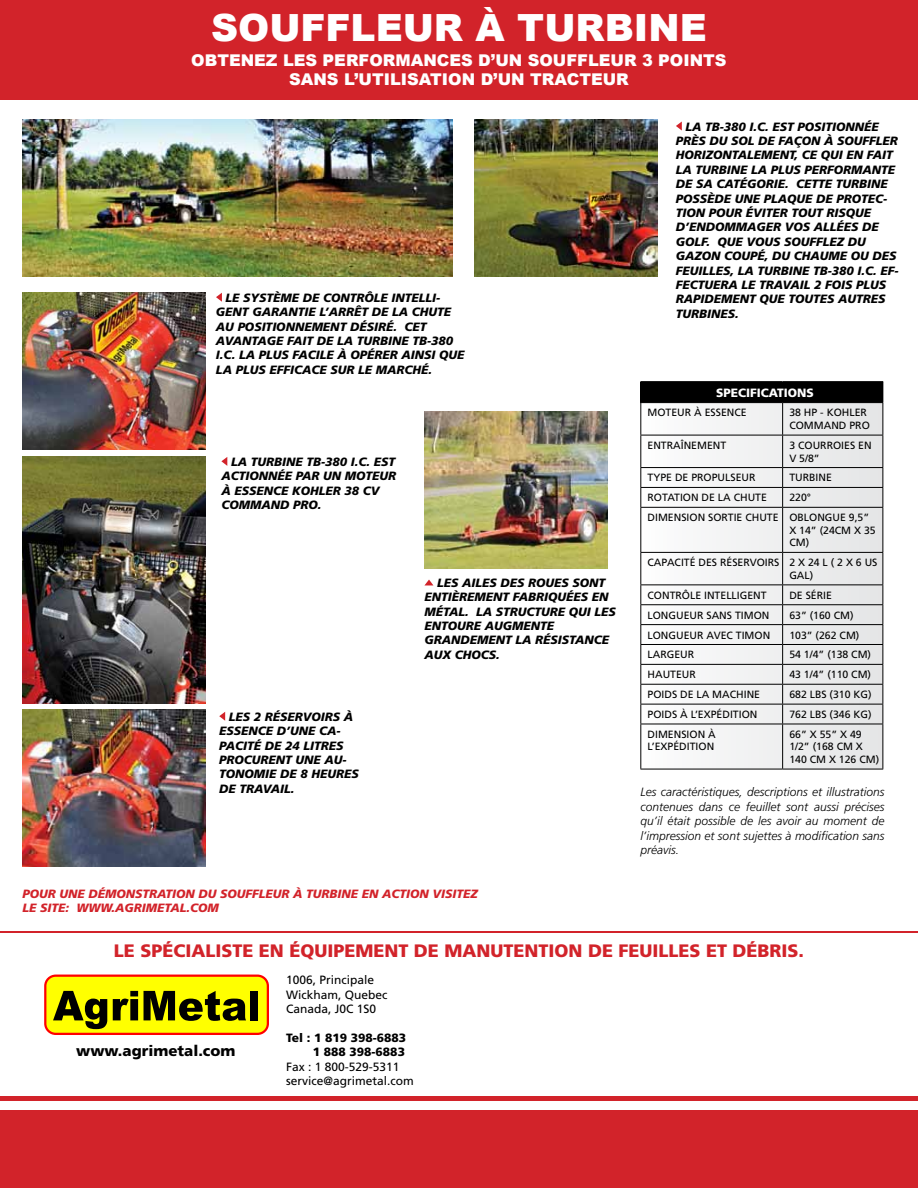
<style>
.page{position:relative;width:918px;height:1188px;background:#fff}
.page>*{position:absolute;margin:0;border:0;box-sizing:border-box;transform-origin:0 0}
.t1{font:900 37.5px "Arial";color:#fff}
.t2{font:900 18px "Frutiger LT Std";color:#d2232a}
.t3{font:900 16.2px "Arial";color:#fff}
.t4{font:900 15px "Frutiger LT Std";color:#000}
.t5{font:italic 900 12px/14.4px "Frutiger LT Std";color:#000}
.t6{font:italic 300 12px/14.4px "Frutiger LT Std";color:#000;text-align:justify}
.t7{font:12px/14.4px "Frutiger LT Std";color:#000}
.t8{font:italic 900 12px "Frutiger LT Std";color:#d2232a}
.t9{font:900 12px/14.4px "Frutiger LT Std";color:#000;text-align:right}
.t10{font:900 12px "Frutiger LT Std";color:#fff}
.t11{font:10.5px/12.6px "Frutiger LT Std";color:#000}
</style>
<div class="page">
<div style="left:0;top:0;width:918px;height:100px;background:#d2232a"></div>
<div style="left:0;top:1110px;width:918px;height:78px;background:#d2232a"></div>
<div style="left:0;top:1096px;width:918px;height:5px;background:#d2232a"></div>
<hr style="left:0;top:932px;width:918px;height:1px;background:#d2232a">
<div style="left:45px;top:976px;width:223px;height:58px;background:#ff0;border-radius:10px"></div>
<div style="left:44px;top:975px;width:225px;height:60px;border:2px solid #f00;border-radius:10px"></div>
<svg style="left:53px;top:991px;width:54px;height:38px"></svg>
<svg style="left:113px;top:991px;width:25px;height:29px"></svg>
<svg style="left:144px;top:991px;width:102px;height:30px"></svg>
<div style="left:250px;top:991px;width:8px;height:29px;background:#000"></div>
<img style="left:22px;top:293px;width:184px;height:157px">
<img style="left:474px;top:119px;width:183px;height:157px">
<img style="left:22px;top:119px;width:431px;height:157px">
<img style="left:22px;top:457px;width:184px;height:246px">
<img style="left:22px;top:710px;width:184px;height:157px">
<img style="left:424px;top:411px;width:184px;height:157px">
<svg style="left:221px;top:457px;width:6px;height:9px"></svg>
<svg style="left:219px;top:712px;width:6px;height:9px"></svg>
<svg style="left:216px;top:293px;width:6px;height:9px"></svg>
<svg style="left:425px;top:580px;width:8px;height:5px"></svg>
<svg style="left:676px;top:122px;width:6px;height:9px"></svg>
<div style="left:641px;top:382px;width:242px;height:21px;background:#000"></div>
<svg style="left:641px;top:403px;width:242px;height:366px"></svg>
<hr style="left:782px;top:403px;width:1px;height:32px;background:#000">
<hr style="left:640px;top:435px;width:143px;height:1px;background:#000">
<hr style="left:783px;top:435px;width:100px;height:1px;background:#000">
<hr style="left:782px;top:435px;width:1px;height:32px;background:#000">
<hr style="left:640px;top:467px;width:143px;height:1px;background:#000">
<hr style="left:783px;top:467px;width:100px;height:1px;background:#000">
<hr style="left:640px;top:487px;width:143px;height:1px;background:#000">
<hr style="left:783px;top:487px;width:100px;height:1px;background:#000">
<svg style="left:782px;top:468px;width:1px;height:39px"></svg>
<hr style="left:640px;top:507px;width:143px;height:1px;background:#000">
<hr style="left:783px;top:507px;width:100px;height:1px;background:#000">
<hr style="left:782px;top:508px;width:1px;height:44px;background:#000">
<hr style="left:640px;top:552px;width:143px;height:1px;background:#000">
<hr style="left:783px;top:552px;width:100px;height:1px;background:#000">
<hr style="left:782px;top:553px;width:1px;height:31px;background:#000">
<hr style="left:640px;top:584px;width:143px;height:1px;background:#000">
<hr style="left:783px;top:584px;width:100px;height:1px;background:#000">
<hr style="left:640px;top:604px;width:143px;height:1px;background:#000">
<hr style="left:783px;top:604px;width:100px;height:1px;background:#000">
<hr style="left:640px;top:624px;width:143px;height:1px;background:#000">
<hr style="left:783px;top:624px;width:100px;height:1px;background:#000">
<hr style="left:640px;top:644px;width:143px;height:1px;background:#000">
<hr style="left:783px;top:644px;width:100px;height:1px;background:#000">
<hr style="left:640px;top:664px;width:143px;height:1px;background:#000">
<hr style="left:783px;top:664px;width:100px;height:1px;background:#000">
<hr style="left:640px;top:684px;width:143px;height:1px;background:#000">
<hr style="left:783px;top:684px;width:100px;height:1px;background:#000">
<hr style="left:640px;top:704px;width:143px;height:1px;background:#000">
<hr style="left:783px;top:704px;width:100px;height:1px;background:#000">
<svg style="left:782px;top:585px;width:1px;height:139px"></svg>
<hr style="left:640px;top:724px;width:143px;height:1px;background:#000">
<hr style="left:783px;top:724px;width:100px;height:1px;background:#000">
<hr style="left:782px;top:724px;width:1px;height:45px;background:#000">
<hr style="left:640px;top:769px;width:143px;height:1px;background:#000">
<hr style="left:783px;top:769px;width:100px;height:1px;background:#000">
<hr style="left:640px;top:403px;width:1px;height:32px;background:#000">
<hr style="left:883px;top:403px;width:1px;height:32px;background:#000">
<hr style="left:640px;top:435px;width:1px;height:32px;background:#000">
<hr style="left:883px;top:435px;width:1px;height:32px;background:#000">
<svg style="left:640px;top:468px;width:1px;height:39px"></svg>
<svg style="left:883px;top:468px;width:1px;height:39px"></svg>
<hr style="left:640px;top:508px;width:1px;height:44px;background:#000">
<hr style="left:883px;top:508px;width:1px;height:44px;background:#000">
<hr style="left:640px;top:553px;width:1px;height:31px;background:#000">
<hr style="left:883px;top:553px;width:1px;height:31px;background:#000">
<svg style="left:640px;top:585px;width:1px;height:139px"></svg>
<svg style="left:883px;top:585px;width:1px;height:139px"></svg>
<hr style="left:640px;top:724px;width:1px;height:45px;background:#000">
<hr style="left:883px;top:724px;width:1px;height:45px;background:#000">
<hr style="left:640px;top:381px;width:143px;height:1px;background:#000">
<svg style="left:640px;top:382px;width:1px;height:20px"></svg>
<hr style="left:783px;top:381px;width:100px;height:1px;background:#000">
<svg style="left:883px;top:382px;width:1px;height:20px"></svg>
<hr style="left:640px;top:402px;width:143px;height:1px;background:#000">
<h1 class="t1" style="left:211px;top:0;width:497px">SOUFFLEUR À TURBINE</h1>
<h3 class="t3" style="left:191px;top:48px;width:27px">OBTENE</h3>
<h3 class="t3" style="left:266px;top:48px;width:29px">Z LES</h3>
<h3 class="t3" style="left:323px;top:48px;width:14px">PERFORM</h3>
<h3 class="t3" style="left:411px;top:48px;width:26px">ANCES</h3>
<h3 class="t3" style="left:478px;top:48px;width:63px">D’UN SOUFFLEUR</h3>
<h3 class="t3" style="left:642px;top:48px;width:29px">3 POINTS</h3>
<h3 class="t3" style="left:289px;top:68px;width:81px">SANS L’UTILIS</h3>
<h3 class="t3" style="left:419px;top:68px;width:24px">ATION</h3>
<h3 class="t3" style="left:481px;top:68px;width:100px">D’UN TRACTEUR</h3>
<p class="t5" style="left:216px;top:290px;width:250px;text-indent:10px">LE SYSTÈME DE CONTRÔLE INTELL I-<br>GENT GARANTIE L’ARRÊT DE LA CHUTE<br>AU POSITIONNEMENT DÉSIRÉ. CET<br>AVANTAGE FAIT DE LA TURBINE TB-380<br>I.C. LA PL US FACILE À OPÉRER AINSI QUE<br>LA PL US EFFICACE SUR LE MARCHÉ.</p>
<p class="t5" style="left:221px;top:455px;width:176px;text-indent:10px">LA TURBINE TB-380 I.C. EST<br>ACTIONNÉE PAR UN MOTEUR<br>À ESSENCE KOHLER 38 CV<br>COMMAND PRO.</p>
<p class="t5" style="left:219px;top:709px;width:141px;text-indent:10px">LES 2 RÉSERVOIRS À<br>ESSENCE D’UNE CA-<br>PACITÉ DE 24 LITRES<br>PROCURENT UNE AU-<br>TONOMIE DE 8 HEURES<br>DE TRAVAIL.</p>
<p class="t5" style="left:424px;top:575px;width:193px;text-indent:13px">LES AILES DES ROUES SONT<br>ENTIÈREMENT FABRIQUÉES EN<br>MÉTAL. LA STRUCTURE QUI LES<br>ENTOURE AUGMENTE<br>GRANDEMENT LA RÉSISTANCE<br>AUX CHOCS.</p>
<p class="t8" style="left:22px;top:886px;width:208px">POUR UNE DÉMONSTRATION DU SOU</p>
<p class="t8" style="left:246px;top:886px;width:29px">FFLEUR</p>
<p class="t8" style="left:293px;top:886px;width:22px">À TUR</p>
<p class="t8" style="left:330px;top:886px;width:16px">BINE</p>
<p class="t8" style="left:362px;top:886px;width:117px">EN ACTION VISITEZ</p>
<p class="t8" style="left:22px;top:901px;width:198px">LE SITE: WWW.AGRIMETAL.COM</p>
<p class="t5" style="left:676px;top:119px;width:224px;text-indent:10px">LA TB-380 I.C. EST POSITIONNÉE<br>PRÈS DU SOL DE FAÇON À SOUFFLER<br>HORIZONTALEMENT, CE QUI EN FAIT<br>LA TURBINE LA PL US PERFORMANTE<br>DE SA CATÉGORIE. CETTE TURBINE<br>POSSÈDE UNE PLAQUE DE PROTEC-<br>TION POUR ÉVITER TOUT RISQUE<br>D’ENDOMMAGER VOS ALL ÉES DE<br>GOLF. QUE VOUS SOUFFLEZ DU<br>GAZON COUPÉ, DU CHAUME OU DES<br>FEUILL ES, LA TURBINE TB-380 I.C. EF-<br>FECTUERA LE TRAVAIL 2 FOIS PL US<br>RAPIDEMENT QUE TOUTES AUTRES<br>TURBINES.</p>
<p class="t10" style="left:716px;top:385px;width:15px">SPECI</p>
<p class="t10" style="left:750px;top:385px;width:15px">FICATION</p>
<p class="t10" style="left:807px;top:385px;width:9px">S</p>
<p class="t11" style="left:648px;top:407px;width:101px">MOTEUR À ESSENCE</p>
<p class="t11" style="left:789px;top:407px;width:82px">38 HP - KOH LER<br>COMMAND PRO</p>
<p class="t11" style="left:648px;top:439px;width:80px">E NTRAÎNEM ENT</p>
<p class="t11" style="left:789px;top:439px;width:84px">3 COURROIES EN<br>V 5/8”</p>
<p class="t11" style="left:648px;top:472px;width:109px">TYPE DE PROPULSEUR</p>
<p class="t11" style="left:789px;top:472px;width:44px">TURBINE</p>
<p class="t11" style="left:648px;top:491px;width:121px">ROTATION DE LA CH UTE</p>
<p class="t11" style="left:648px;top:488px;width:223px;line-height:20px;text-indent:142px">220°<br>DIM ENSION SORTIE CH UTE OBLONGUE 9,5”</p>
<p class="t11" style="left:789px;top:524px;width:88px">X 14” (24CM X 35<br>CM )</p>
<p class="t11" style="left:789px;top:556px;width:90px;text-indent:-142px">CAPACITÉ DES RÉSERVOIRS 2 X 24 L ( 2 X 6 US<br>GAL)</p>
<p class="t11" style="left:648px;top:589px;width:121px">CONTRÔLE INTELLIGENT</p>
<p class="t11" style="left:789px;top:589px;width:44px">DE SÉRIE</p>
<p class="t11" style="left:648px;top:609px;width:123px">LONGUEUR SANS TIMON</p>
<p class="t11" style="left:789px;top:609px;width:66px">63” (160 CM)</p>
<p class="t11" style="left:648px;top:629px;width:124px">LONGUEUR AVEC TIMON</p>
<p class="t11" style="left:789px;top:629px;width:72px">103” (262 CM)</p>
<p class="t11" style="left:648px;top:648px;width:48px">LARGEUR</p>
<p class="t11" style="left:789px;top:648px;width:83px">54 1/4” (138 CM)</p>
<p class="t11" style="left:648px;top:668px;width:50px">HAUTEUR</p>
<p class="t11" style="left:789px;top:668px;width:83px">43 1/4” (110 CM)</p>
<p class="t11" style="left:648px;top:688px;width:114px">POIDS DE LA MACH INE</p>
<p class="t11" style="left:789px;top:688px;width:84px">682 LBS (310 KG)</p>
<p class="t11" style="left:648px;top:708px;width:111px">POIDS À L’EXPÉDITION</p>
<p class="t11" style="left:789px;top:708px;width:84px">762 LBS (346 KG)</p>
<p class="t11" style="left:648px;top:728px;width:70px">DIM ENSION À<br>L’EXPÉDITION</p>
<p class="t11" style="left:789px;top:728px;width:91px">66” X 55” X 49<br>1/2” (168 CM X<br>140 CM X 126 CM)</p>
<p class="t6" style="left:640px;top:785px;width:246px">Les caractéristiques, descriptions et illustrations contenues dans ce feuillet sont aussi précises qu’il était possible de les avoir au moment de l’impression et sont sujettes à modification sans préavis.</p>
<h2 class="t2" style="left:114px;top:940px;width:692px">LE SPÉCIALISTE EN ÉQUIPEMENT DE MANUTENTION DE FEUILLES ET DÉBRIS.</h2>
<p class="t4" style="left:76px;top:1042px;width:161px">WWW.AGRIMETAL.COM</p>
<p class="t7" style="left:286px;top:973px;width:103px">1006, PRINCIPALE<br>WICKHAM, QUEBEC<br>CANADA, J0C 1S0</p>
<p class="t9" style="left:286px;top:1030px;width:121px">TEL : 1 819 398-6883<br>1 888 398-6883</p>
<p class="t7" style="left:286px;top:1059px;width:129px">FAX : 1 800-529-5311<br>SERVICE@AGRIMETAL.COM</p>
</div>
